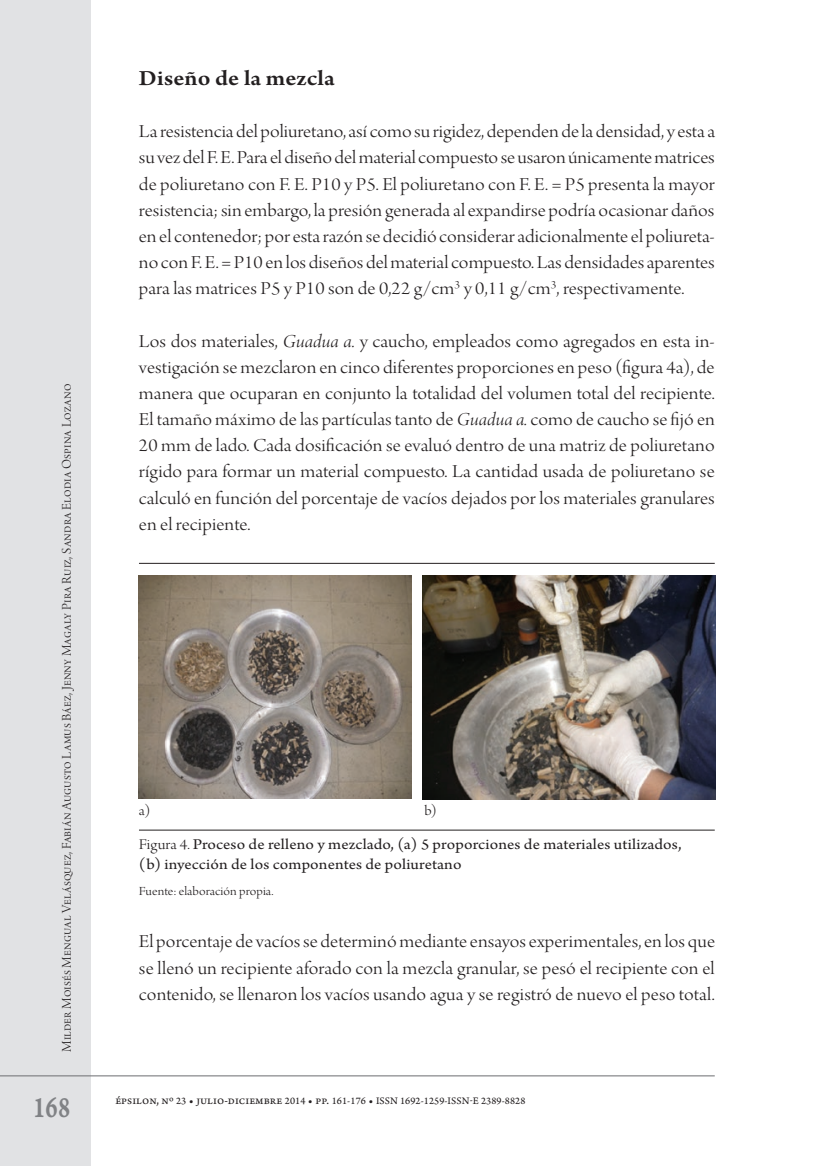
<style>
.page{position:relative;width:819px;height:1166px;background:#fff}
.page>*{position:absolute;margin:0;border:0;box-sizing:border-box;transform-origin:0 0}
.t1{font:31.5px "Arno Pro Smbd Caption";color:#808285;scale:.75 1}
.t2{font:600 22.75px "Arno Pro";letter-spacing:.005em;color:#231f20;scale:1.1 1}
.t3{font:19.25px/26.1px "Arno Pro Light Display";letter-spacing:.01em;color:#231f20;text-align:justify;scale:1.1 1}
.t4{font:15.75px/20.1px "Arno Pro";letter-spacing:.005em;color:#231f20;scale:1.1 1}
.t5{font:14.88px "Arno Pro Light Display";color:#231f20;scale:1.1 1}
.t6{font:14px "Arno Pro Light Display";letter-spacing:.015em;color:#231f20}
.t7{font:13.12px "Arno Pro Light Display";letter-spacing:.025em;color:#231f20;scale:1.1 1}
.t8{font:10.5px "Arno Pro Sm Text";letter-spacing:.01em;color:#231f20}
.s1{font-family:"Arno Pro Light Italic Display"}
.s2{font-family:"Arno Pro Light Display"}
.s3{font-size:12.25px}
</style>
<div class="page">
<div style="left:0;top:0;width:91px;height:1166px;background:#e1e2e4"></div>
<hr style="left:0;top:1075px;width:714px;height:1px;background:#6c6d70">
<hr style="left:139px;top:563px;width:575px;height:1px;background:#231f20">
<hr style="left:139px;top:829px;width:575px;height:1px;background:#231f20">
<img style="left:422px;top:576px;width:293px;height:223px">
<img style="left:139px;top:576px;width:273px;height:223px">
<p class="t6" style="left:59px;top:1052px;width:669px;rotate:-90deg">Milder Moisés Mengual Velásquez, Fabián Augusto Lamus Báez, Jenny Magaly Pira Ruiz, Sandra Elodia Ospina Lozano</p>
<h1 class="t1" style="left:33px;top:1088px;width:51px">168</h1>
<p class="t2" style="left:139px;top:65px;width:179px">Diseño de la mezcla</p>
<p class="t3" style="left:139px;top:120px;width:525px">La resistencia del poliuretano, así como su rigidez, dependen de la densidad, y esta a su vez del F. E. Para el diseño del material compuesto se usaron únicamente matrices de poliuretano con F. E. P10 y P5. El poliuretano con F. E. = P5 presenta la mayor resistencia; sin embargo, la presión generada al expandirse podría ocasionar daños en el contenedor; por esta razón se decidió considerar adicionalmente el poliureta&shy;no con F. E. = P10 en los diseños del material compuesto. Las densidades aparentes para las matrices P5 y P10 son de 0,22 g/cm<sup>3</sup> y 0,11 g/cm<sup>3</sup>, respectivamente.</p>
<p class="t3" style="left:139px;top:329px;width:525px">Los dos materiales, <span class="s1">Guadua a.</span> y caucho, empleados como agregados en esta in&shy;vestigación se mezclaron en cinco diferentes proporciones en peso (figura 4a), de manera que ocuparan en conjunto la totalidad del volumen total del recipiente.<br>El tamaño máximo de las partículas tanto de <span class="s1">Guadua a.</span> como de caucho se fijó en 20 mm de lado. Cada dosificación se evaluó dentro de una matriz de poliuretano rígido para formar un material compuesto. La cantidad usada de poliuretano se calculó en función del porcentaje de vacíos dejados por los materiales granulares en el recipiente.</p>
<p class="t5" style="left:139px;top:803px;width:12px">a)</p>
<p class="t5" style="left:424px;top:803px;width:13px">b)</p>
<p class="t4" style="left:139px;top:834px;width:494px"><span class="s2">Figura 4.</span> Proceso de relleno y mezclado, (a) 5 proporciones de materiales utilizados, (b) inyección de los componentes de poliuretano</p>
<p class="t7" style="left:139px;top:884px;width:124px">Fuente: elaboración propia.</p>
<p class="t3" style="left:139px;top:930px;width:525px">El porcentaje de vacíos se determinó mediante ensayos experimentales, en los que se llenó un recipiente aforado con la mezcla granular, se pesó el recipiente con el contenido, se llenaron los vacíos usando agua y se registró de nuevo el peso total.</p>
<p class="t8" style="left:115px;top:1094px;width:411px"><span class="s3">épsilon, nº</span> 23 <span class="s3">• julio-diciembre</span> 2014 <span class="s3">• pp.</span> 161-176 <span class="s3">•</span> ISSN 1692-1259-IssN-e 2389-8828</p>
</div>
